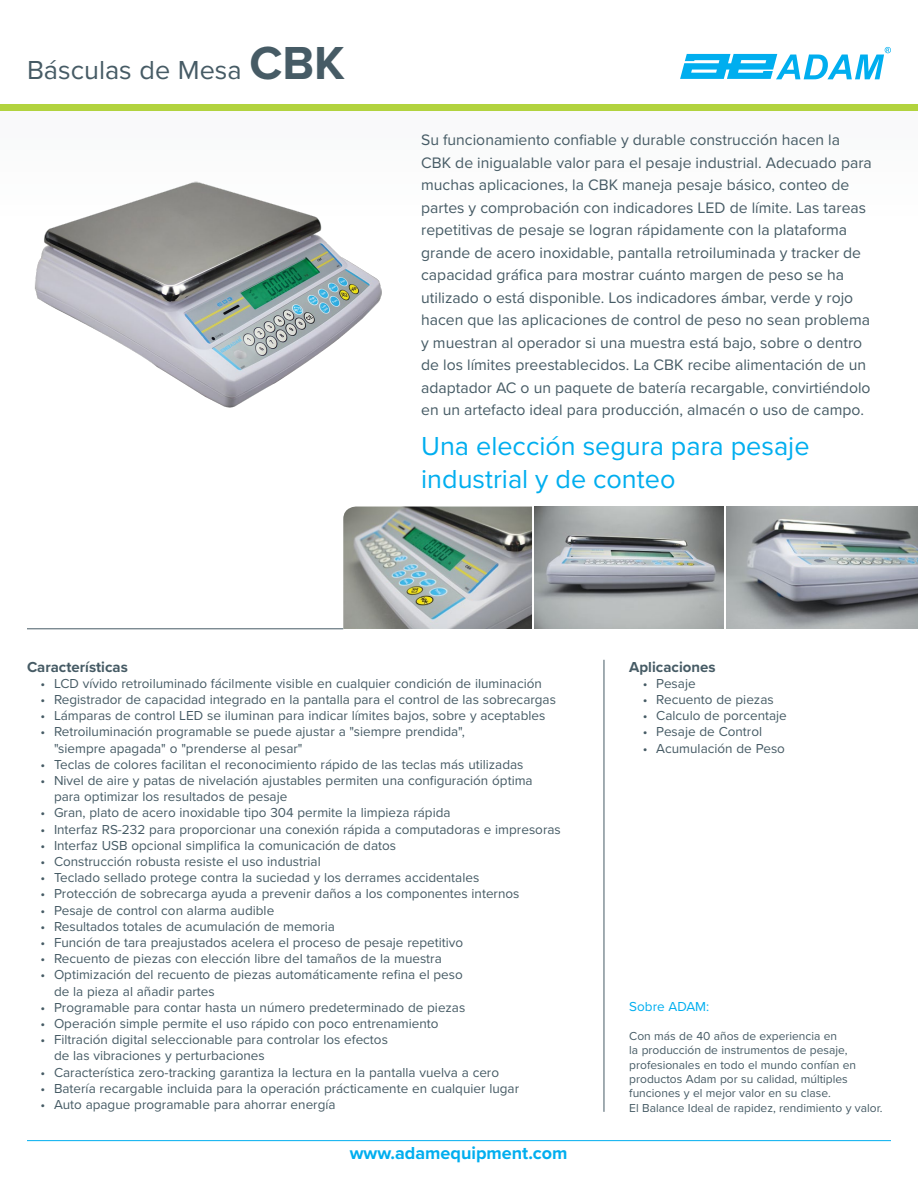
<style>
.page{position:relative;width:918px;height:1188px;background:#fff}
.page>*{position:absolute;margin:0;border:0;box-sizing:border-box;transform-origin:0 0}
.t1{font:27px/32.4px "Proxima Nova";color:#00aeef}
.t2{font:27px "Proxima Nova";color:#465b65}
.t3{font:700 18px "Proxima Nova";color:#00aeef}
.t4{font:15.75px/22.5px "Proxima Nova";color:#465b65}
.t5{font:700 15px "Proxima Nova";color:#465b65}
.t6{font:13.5px/16.2px "Proxima Nova";color:#465b65}
.t7{font:13.5px "Proxima Nova";color:#00aeef}
.t8{font:12px/14.4px "Proxima Nova";color:#465b65}
.s1{font-weight:700;font-size:48px}
</style>
<div class="page">
<div style="left:0;top:111px;width:918px;height:114px;background:#fafbfb"></div>
<div style="left:0;top:105px;width:918px;height:6px;background:#b2d33e"></div>
<hr style="left:27px;top:1140px;width:864px;height:1px;background:#00aeef">
<hr style="left:27px;top:629px;width:316px;height:1px;background:#465b65">
<hr style="left:604px;top:660px;width:1px;height:452px;background:#465b65">
<svg style="left:680px;top:47px;width:211px;height:32px"></svg>
<img style="left:34px;top:181px;width:348px;height:227px">
<img style="left:727px;top:507px;width:191px;height:122px">
<img style="left:535px;top:507px;width:189px;height:122px">
<img style="left:343px;top:507px;width:189px;height:122px">
<h1 class="t2" style="left:27px;top:50px;width:319px">Básculas de Mesa <span class="s1">CBK</span></h1>
<p class="t4" style="left:421px;top:128px;width:452px">Su funcionamiento confiable y durable construcción hacen la CBK de inigualable valor para el pesaje industrial. Adecuado para muchas aplicaciones, la CBK maneja pesaje básico, conteo de partes y comprobación con indicadores LED de límite. Las tareas repetitivas de pesaje se logran rápidamente con la plataforma grande de acero inoxidable, pantalla retroiluminada y tracker de capacidad gráfica para mostrar cuánto margen de peso se ha utilizado o está disponible. Los indicadores ámbar, verde y rojo hacen que las aplicaciones de control de peso no sean problema y muestran al operador si una muestra está bajo, sobre o dentro de los límites preestablecidos. La CBK recibe alimentación de un adaptador AC o un paquete de batería recargable, convirtiéndolo en un artefacto ideal para producción, almacén o uso de campo.</p>
<h1 class="t1" style="left:421px;top:429px;width:390px">Una elección segura para pesaje industrial y de conteo</h1>
<p class="t5" style="left:27px;top:655px;width:102px">Características</p>
<p class="t6" style="left:40px;top:675px;width:503px">• LCD vívido retroiluminado fácilmente visible en cualquier condición de iluminación</p>
<p class="t6" style="left:40px;top:691px;width:517px">• Registrador de capacidad integrado en la pantalla para el control de las sobrecargas</p>
<p class="t6" style="left:40px;top:707px;width:506px">• Lámparas de control LED se iluminan para indicar límites bajos, sobre y aceptables</p>
<p class="t6" style="left:54px;top:723px;width:412px;text-indent:-14px">• Retroiluminación programable se puede ajustar a "siempre prendida", "siempre apagada" o "prenderse al pesar"</p>
<p class="t6" style="left:40px;top:756px;width:485px">• Teclas de colores facilitan el reconocimiento rápido de las teclas más utilizadas</p>
<p class="t6" style="left:54px;top:772px;width:480px;text-indent:-14px">• Nivel de aire y patas de nivelación ajustables permiten una configuración óptima para optimizar los resultados de pesaje</p>
<p class="t6" style="left:40px;top:804px;width:412px">• Gran, plato de acero inoxidable tipo 304 permite la limpieza rápida</p>
<p class="t6" style="left:40px;top:820px;width:522px">• Interfaz RS-232 para proporcionar una conexión rápida a computadoras e impresoras</p>
<p class="t6" style="left:40px;top:837px;width:357px">• Interfaz USB opcional simplifica la comunicación de datos</p>
<p class="t6" style="left:40px;top:853px;width:282px">• Construcción robusta resiste el uso industrial</p>
<p class="t6" style="left:40px;top:869px;width:440px">• Teclado sellado protege contra la suciedad y los derrames accidentales</p>
<p class="t6" style="left:40px;top:885px;width:480px">• Protección de sobrecarga ayuda a prevenir daños a los componentes internos</p>
<p class="t6" style="left:40px;top:901px;width:235px">• Pesaje de control con alarma audible</p>
<p class="t6" style="left:40px;top:918px;width:296px">• Resultados totales de acumulación de memoria</p>
<p class="t6" style="left:40px;top:934px;width:424px">• Función de tara preajustados acelera el proceso de pesaje repetitivo</p>
<p class="t6" style="left:40px;top:950px;width:403px">• Recuento de piezas con elección libre del tamaños de la muestra</p>
<p class="t6" style="left:54px;top:966px;width:410px;text-indent:-14px">• Optimización del recuento de piezas automáticamente refina el peso de la pieza al añadir partes</p>
<p class="t6" style="left:40px;top:999px;width:426px">• Programable para contar hasta un número predeterminado de piezas</p>
<p class="t6" style="left:40px;top:1015px;width:400px">• Operación simple permite el uso rápido con poco entrenamiento</p>
<p class="t6" style="left:54px;top:1031px;width:335px;text-indent:-14px">• Filtración digital seleccionable para controlar los efectos de las vibraciones y perturbaciones</p>
<p class="t6" style="left:40px;top:1063px;width:460px">• Característica zero-tracking garantiza la lectura en la pantalla vuelva a cero</p>
<p class="t6" style="left:40px;top:1080px;width:480px">• Batería recargable incluida para la operación prácticamente en cualquier lugar</p>
<p class="t6" style="left:40px;top:1096px;width:297px">• Auto apague programable para ahorrar energía</p>
<h2 class="t3" style="left:350px;top:1139px;width:219px">www.adamequipment.com</h2>
<p class="t5" style="left:629px;top:655px;width:88px">Aplicaciones</p>
<p class="t6" style="left:643px;top:675px;width:54px">• Pesaje</p>
<p class="t6" style="left:643px;top:691px;width:132px">• Recuento de piezas</p>
<p class="t6" style="left:643px;top:707px;width:146px">• Calculo de porcentaje</p>
<p class="t6" style="left:643px;top:723px;width:121px">• Pesaje de Control</p>
<p class="t6" style="left:643px;top:739px;width:144px">• Acumulación de Peso</p>
<p class="t7" style="left:629px;top:996px;width:82px">Sobre ADAM:</p>
<p class="t8" style="left:629px;top:1028px;width:255px">Con más de 40 años de experiencia en<br>la producción de instrumentos de pesaje, profesionales en todo el mundo confían en productos Adam por su calidad, múltiples funciones y el mejor valor en su clase.<br>El Balance Ideal de rapidez, rendimiento y valor.</p>
</div>
